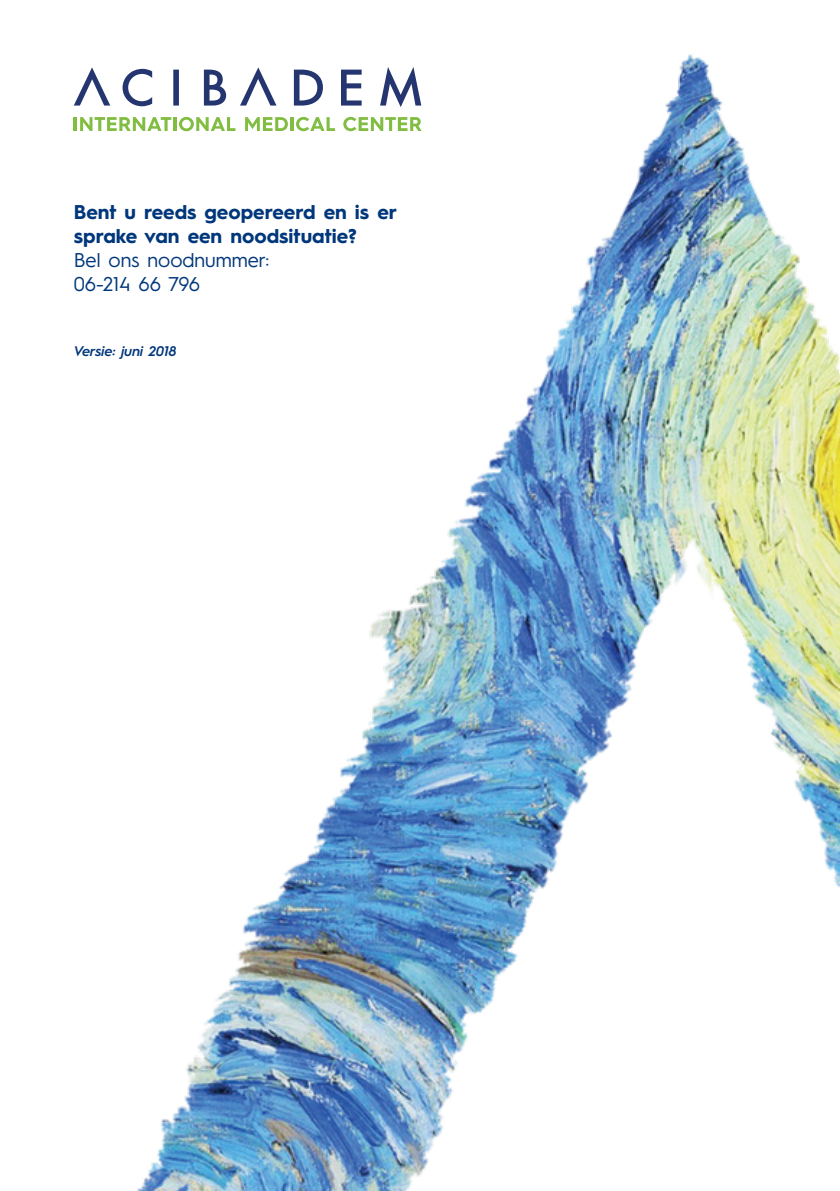
<style>
.page{position:relative;width:840px;height:1191px;background:#fff}
.page>*{position:absolute;margin:0;border:0;box-sizing:border-box;transform-origin:0 0}
.t1{font:700 20px/24px "Hurme Geometric Sans 1";color:#00377b}
.t2{font:20px/24px "Hurme Geometric Sans 1";color:#00377b}
.t3{font:italic 600 14px "Hurme Geometric Sans 1";color:#00377b}
</style>
<div class="page">
<img style="left:73px;top:54px;width:766px;height:1137px">
<svg style="left:74px;top:67px;width:347px;height:40px"></svg>
<hr style="left:74px;top:117px;width:3px;height:14px;background:#81bd41">
<svg style="left:80px;top:117px;width:91px;height:14px"></svg>
<hr style="left:173px;top:117px;width:3px;height:14px;background:#81bd41">
<svg style="left:179px;top:117px;width:56px;height:14px"></svg>
<svg style="left:245px;top:117px;width:43px;height:14px"></svg>
<hr style="left:290px;top:117px;width:3px;height:14px;background:#81bd41">
<svg style="left:296px;top:117px;width:39px;height:14px"></svg>
<svg style="left:343px;top:117px;width:78px;height:14px"></svg>
<p class="t1" style="left:74px;top:198px;width:324px">Bent u reeds geopereerd en is er sprake van een noodsituatie?</p>
<p class="t2" style="left:74px;top:246px;width:197px">Bel ons noodnummer:<br>06-214 66 796</p>
<p class="t3" style="left:74px;top:341px;width:104px">Versie: juni 2018</p>
</div>
